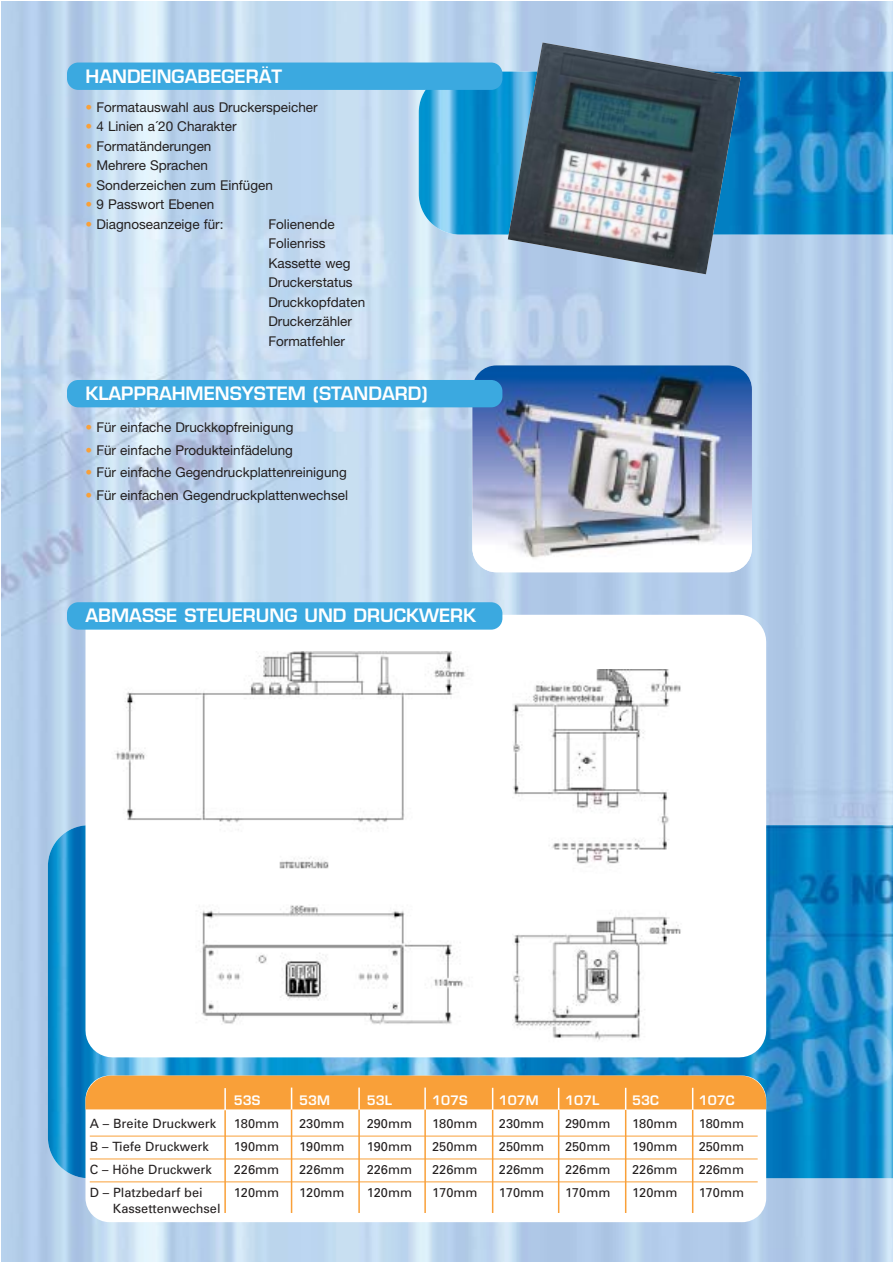
<style>
.page{position:relative;width:893px;height:1262px;background:#fff}
.page>*{position:absolute;margin:0;border:0;box-sizing:border-box;transform-origin:0 0}
.t1{font:600 18px "Eurostile";color:#fff}
.t2{font:13.5px/19.5px "Helvetica Neue";color:#231f1f}
.t3{font:12.75px "Univers";color:#231f1f}
.t4{font:600 12.75px "Eurostile";color:#fff}
.s1{font-weight:700;color:#f9a039}
</style>
<div class="page">
<img style="left:2px;top:2px;width:890px;height:1259px">
<img style="left:48px;top:825px;width:844px;height:353px">
<img style="left:418px;top:72px;width:474px;height:162px">
<img style="left:508px;top:42px;width:232px;height:232px">
<img style="left:472px;top:365px;width:280px;height:207px;border-radius:24px">
<div style="left:67px;top:63px;width:435px;height:27px;background:#3ba9e0;border-radius:11px"></div>
<div style="left:67px;top:380px;width:435px;height:27px;background:#3ba9e0;border-radius:11px"></div>
<div style="left:85px;top:1075px;width:681px;height:147px;background:#fff;border-radius:24px"></div>
<hr style="left:224px;top:1110px;width:2px;height:103px;background:#f9a039">
<hr style="left:291px;top:1109px;width:1px;height:104px;background:#f9a039">
<hr style="left:358px;top:1109px;width:2px;height:104px;background:#f9a039">
<hr style="left:424px;top:1109px;width:2px;height:104px;background:#f9a039">
<hr style="left:492px;top:1109px;width:1px;height:104px;background:#f9a039">
<hr style="left:558px;top:1109px;width:1px;height:104px;background:#f9a039">
<hr style="left:625px;top:1109px;width:1px;height:104px;background:#f9a039">
<div style="left:85px;top:1075px;width:681px;height:34px;background:#f9a039"></div>
<hr style="left:692px;top:1109px;width:1px;height:104px;background:#f9a039">
<hr style="left:90px;top:1135px;width:667px;height:1px;background:#f9a039">
<hr style="left:90px;top:1158px;width:667px;height:1px;background:#f9a039">
<hr style="left:90px;top:1181px;width:667px;height:1px;background:#f9a039">
<svg style="left:85px;top:607px;width:681px;height:450px"></svg>
<img style="left:112px;top:651px;width:380px;height:397px">
<img style="left:512px;top:669px;width:184px;height:384px">
<div style="left:67px;top:602px;width:435px;height:27px;background:#3ba9e0;border-radius:11px"></div>
<h1 class="t1" style="left:85px;top:70px;width:198px">HANDEINGABEGERÄT</h1>
<p class="t2" style="left:85px;top:98px;width:234px"><span class="s1">•</span> Formatauswahl aus Druckerspeicher</p>
<p class="t2" style="left:85px;top:118px;width:153px"><span class="s1">•</span> 4 Linien a´20 Charakter</p>
<p class="t2" style="left:85px;top:137px;width:127px"><span class="s1">•</span> Formatänderungen</p>
<p class="t2" style="left:85px;top:157px;width:124px"><span class="s1">•</span> Mehrere Sprachen</p>
<p class="t2" style="left:85px;top:176px;width:189px"><span class="s1">•</span> Sonderzeichen zum Einfügen</p>
<p class="t2" style="left:85px;top:196px;width:130px"><span class="s1">•</span> 9 Passwort Ebenen</p>
<p class="t2" style="left:85px;top:215px;width:139px"><span class="s1">•</span> Diagnoseanzeige für:</p>
<p class="t2" style="left:268px;top:215px;width:98px">Folienende<br>Folienriss<br>Kassette weg<br>Druckerstatus<br>Druckkopfdaten<br>Druckerzähler<br>Formatfehler</p>
<h1 class="t1" style="left:85px;top:387px;width:343px">KLAPPRAHMENSYSTEM (STANDARD)</h1>
<p class="t2" style="left:85px;top:419px;width:209px"><span class="s1">•</span> Für einfache Druckkopfreinigung</p>
<p class="t2" style="left:85px;top:441px;width:209px"><span class="s1">•</span> Für einfache Produkteinfädelung</p>
<p class="t2" style="left:85px;top:464px;width:263px"><span class="s1">•</span> Für einfache Gegendruckplattenreinigung</p>
<p class="t2" style="left:85px;top:486px;width:264px"><span class="s1">•</span> Für einfachen Gegendruckplattenwechsel</p>
<h1 class="t1" style="left:85px;top:608px;width:392px">ABMASSE STEUERUNG UND DRUCKWERK</h1>
<p class="t4" style="left:234px;top:1095px;width:28px">53S</p>
<p class="t4" style="left:299px;top:1095px;width:32px">53M</p>
<p class="t4" style="left:367px;top:1095px;width:27px">53L</p>
<p class="t4" style="left:432px;top:1095px;width:37px">107S</p>
<p class="t4" style="left:499px;top:1095px;width:41px">107M</p>
<p class="t4" style="left:565px;top:1095px;width:36px">107L</p>
<p class="t4" style="left:632px;top:1095px;width:28px">53C</p>
<p class="t4" style="left:698px;top:1095px;width:37px">107C</p>
<p class="t3" style="left:90px;top:1118px;width:128px">A – Breite Druckwerk</p>
<p class="t3" style="left:234px;top:1118px;width:47px">180mm</p>
<p class="t3" style="left:299px;top:1118px;width:47px">230mm</p>
<p class="t3" style="left:367px;top:1118px;width:47px">290mm</p>
<p class="t3" style="left:432px;top:1118px;width:47px">180mm</p>
<p class="t3" style="left:499px;top:1118px;width:47px">230mm</p>
<p class="t3" style="left:565px;top:1118px;width:47px">290mm</p>
<p class="t3" style="left:632px;top:1118px;width:47px">180mm</p>
<p class="t3" style="left:698px;top:1118px;width:47px">180mm</p>
<p class="t3" style="left:90px;top:1141px;width:121px">B – Tiefe Druckwerk</p>
<p class="t3" style="left:234px;top:1141px;width:47px">190mm</p>
<p class="t3" style="left:299px;top:1141px;width:47px">190mm</p>
<p class="t3" style="left:367px;top:1141px;width:47px">190mm</p>
<p class="t3" style="left:432px;top:1141px;width:47px">250mm</p>
<p class="t3" style="left:499px;top:1141px;width:47px">250mm</p>
<p class="t3" style="left:565px;top:1141px;width:47px">250mm</p>
<p class="t3" style="left:632px;top:1141px;width:47px">190mm</p>
<p class="t3" style="left:698px;top:1141px;width:47px">250mm</p>
<p class="t3" style="left:90px;top:1164px;width:124px">C – Höhe Druckwerk</p>
<p class="t3" style="left:234px;top:1164px;width:47px">226mm</p>
<p class="t3" style="left:299px;top:1164px;width:47px">226mm</p>
<p class="t3" style="left:367px;top:1164px;width:47px">226mm</p>
<p class="t3" style="left:432px;top:1164px;width:47px">226mm</p>
<p class="t3" style="left:499px;top:1164px;width:47px">226mm</p>
<p class="t3" style="left:565px;top:1164px;width:47px">226mm</p>
<p class="t3" style="left:632px;top:1164px;width:47px">226mm</p>
<p class="t3" style="left:698px;top:1164px;width:47px">226mm</p>
<p class="t3" style="left:90px;top:1187px;width:114px">D – Platzbedarf bei</p>
<p class="t3" style="left:234px;top:1187px;width:47px">120mm</p>
<p class="t3" style="left:299px;top:1187px;width:47px">120mm</p>
<p class="t3" style="left:367px;top:1187px;width:47px">120mm</p>
<p class="t3" style="left:432px;top:1187px;width:47px">170mm</p>
<p class="t3" style="left:499px;top:1187px;width:47px">170mm</p>
<p class="t3" style="left:565px;top:1187px;width:47px">170mm</p>
<p class="t3" style="left:632px;top:1187px;width:47px">120mm</p>
<p class="t3" style="left:698px;top:1187px;width:47px">170mm</p>
<p class="t3" style="left:113px;top:1204px;width:109px">Kassettenwechsel</p>
</div>
